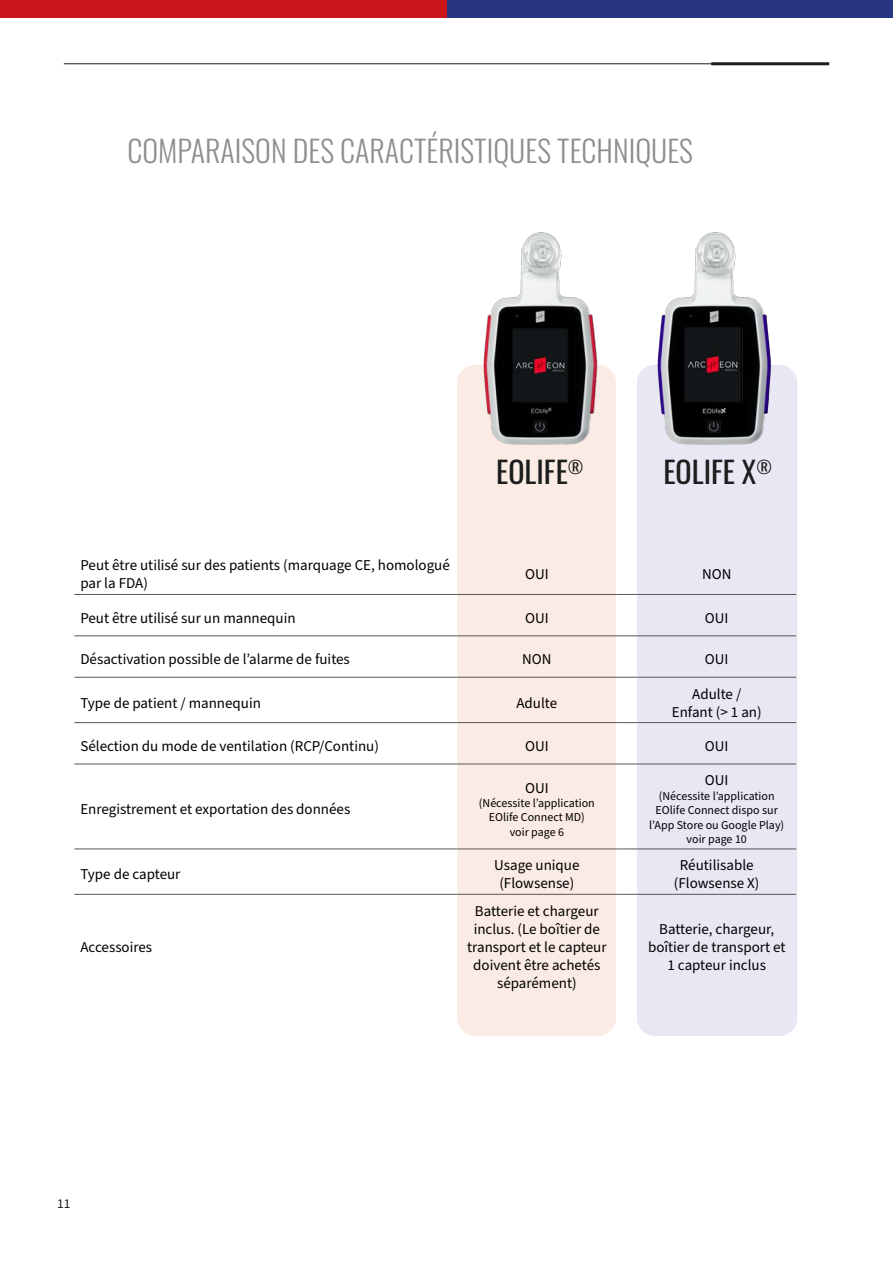
<style>
.page{position:relative;width:893px;height:1263px;background:#fff}
.page>*{position:absolute;margin:0;border:0;box-sizing:border-box;transform-origin:0 0}
.t1{font:300 30px "Oswald";color:#8e8e8e}
.t2{font:30px "Oswald";color:#1c1d1d}
.t3{font:15px/18px "Source Sans Pro";color:#000;text-align:center}
.t4{font:13.5px "Source Sans Pro";color:#1c1d1d}
.t5{font:12px/14.4px "Source Sans Pro";color:#000;text-align:center}
</style>
<div class="page">
<div style="left:457px;top:365px;width:159px;height:671px;background:#faebe4;border-radius:18px"></div>
<div style="left:637px;top:365px;width:160px;height:671px;background:#e9e7f4;border-radius:18px"></div>
<hr style="left:74px;top:594px;width:383px;height:1px;background:#575756">
<hr style="left:457px;top:594px;width:160px;height:1px;background:#575756">
<svg style="left:617px;top:594px;width:20px;height:1px"></svg>
<hr style="left:637px;top:594px;width:159px;height:1px;background:#575756">
<hr style="left:74px;top:635px;width:383px;height:1px;background:#575756">
<hr style="left:457px;top:635px;width:160px;height:1px;background:#575756">
<svg style="left:617px;top:635px;width:20px;height:1px"></svg>
<hr style="left:637px;top:635px;width:159px;height:1px;background:#575756">
<hr style="left:74px;top:677px;width:383px;height:1px;background:#575756">
<hr style="left:457px;top:677px;width:160px;height:1px;background:#575756">
<svg style="left:617px;top:677px;width:20px;height:1px"></svg>
<hr style="left:637px;top:677px;width:159px;height:1px;background:#575756">
<hr style="left:74px;top:722px;width:383px;height:1px;background:#575756">
<hr style="left:457px;top:722px;width:160px;height:1px;background:#575756">
<svg style="left:617px;top:722px;width:20px;height:1px"></svg>
<hr style="left:637px;top:722px;width:159px;height:1px;background:#575756">
<hr style="left:74px;top:764px;width:383px;height:1px;background:#575756">
<hr style="left:457px;top:764px;width:160px;height:1px;background:#575756">
<svg style="left:617px;top:764px;width:20px;height:1px"></svg>
<hr style="left:637px;top:764px;width:159px;height:1px;background:#575756">
<hr style="left:74px;top:848px;width:383px;height:1px;background:#575756">
<hr style="left:457px;top:848px;width:160px;height:1px;background:#575756">
<svg style="left:617px;top:848px;width:20px;height:1px"></svg>
<hr style="left:637px;top:848px;width:159px;height:1px;background:#575756">
<hr style="left:74px;top:894px;width:383px;height:1px;background:#575756">
<hr style="left:457px;top:894px;width:160px;height:1px;background:#575756">
<svg style="left:617px;top:894px;width:20px;height:1px"></svg>
<hr style="left:637px;top:894px;width:159px;height:1px;background:#575756">
<img style="left:457px;top:232px;width:159px;height:213px">
<img style="left:637px;top:232px;width:160px;height:213px">
<img style="left:683px;top:327px;width:59px;height:76px">
<div style="left:532px;top:419px;width:16px;height:15px;border:1px solid #000"></div>
<div style="left:532px;top:419px;width:15px;height:15px;background:#000;opacity:.75"></div>
<div style="left:706px;top:419px;width:16px;height:15px;border:1px solid #000"></div>
<div style="left:706px;top:419px;width:15px;height:15px;background:#000;opacity:.75"></div>
<hr style="left:64px;top:64px;width:748px;height:1px;background:#1c1d1d">
<hr style="left:711px;top:62px;width:118px;height:3px;background:#1c1d1d">
<div style="left:446px;top:0;width:447px;height:17px;background:#283583"></div>
<div style="left:0;top:0;width:446px;height:17px;background:#ca151a"></div>
<h1 class="t1" style="left:128px;top:124px;width:567px">COMPARAISON DES CARACTÉRISTIQUES TECHNIQUES</h1>
<h1 class="t2" style="left:496px;top:445px;width:89px">EOLIFE<sup>®</sup></h1>
<h1 class="t2" style="left:663px;top:445px;width:110px">EOLIFE X<sup>®</sup></h1>
<p class="t3" style="left:80px;top:557px;width:371px;text-align:left">Peut être utilisé sur des patients (marquage CE, homologué par la FDA)</p>
<p class="t3" style="left:525px;top:566px;width:25px">OUI</p>
<p class="t3" style="left:702px;top:566px;width:31px">NON</p>
<p class="t3" style="left:80px;top:609px;width:217px">Peut être utilisé sur un mannequin</p>
<p class="t3" style="left:525px;top:609px;width:25px">OUI</p>
<p class="t3" style="left:705px;top:609px;width:25px">OUI</p>
<p class="t3" style="left:80px;top:651px;width:271px">Désactivation possible de l’alarme de fuites</p>
<p class="t3" style="left:522px;top:651px;width:31px">NON</p>
<p class="t3" style="left:705px;top:651px;width:25px">OUI</p>
<p class="t3" style="left:80px;top:694px;width:182px">Type de patient / mannequin</p>
<p class="t3" style="left:516px;top:694px;width:42px">Adulte</p>
<p class="t3" style="left:672px;top:685px;width:91px">Adulte /<br>Enfant (&gt; 1 an)</p>
<p class="t3" style="left:80px;top:737px;width:300px">Sélection du mode de ventilation (RCP/Continu)</p>
<p class="t3" style="left:525px;top:737px;width:25px">OUI</p>
<p class="t3" style="left:705px;top:737px;width:25px">OUI</p>
<p class="t3" style="left:80px;top:801px;width:271px">Enregistrement et exportation des données</p>
<p class="t3" style="left:525px;top:779px;width:25px">OUI</p>
<p class="t5" style="left:479px;top:796px;width:117px">(Nécessite l’application<br>EOlife Connect MD) voir page 6</p>
<p class="t3" style="left:705px;top:772px;width:25px">OUI</p>
<p class="t5" style="left:649px;top:789px;width:137px">(Nécessite l’application<br>EOlife Connect dispo sur l’App Store ou Google Play) voir page 10</p>
<p class="t3" style="left:80px;top:866px;width:102px">Type de capteur</p>
<p class="t3" style="left:494px;top:857px;width:87px">Usage unique (Flowsense)</p>
<p class="t3" style="left:674px;top:857px;width:87px">Réutilisable (Flowsense X)</p>
<p class="t3" style="left:80px;top:938px;width:73px">Accessoires</p>
<p class="t3" style="left:467px;top:902px;width:141px">Batterie et chargeur inclus. (Le boîtier de transport et le capteur doivent être achetés séparément)</p>
<p class="t3" style="left:648px;top:920px;width:139px">Batterie, chargeur, boîtier de transport et<br>1 capteur inclus</p>
<p class="t4" style="left:57px;top:1194px;width:15px">11</p>
</div>
